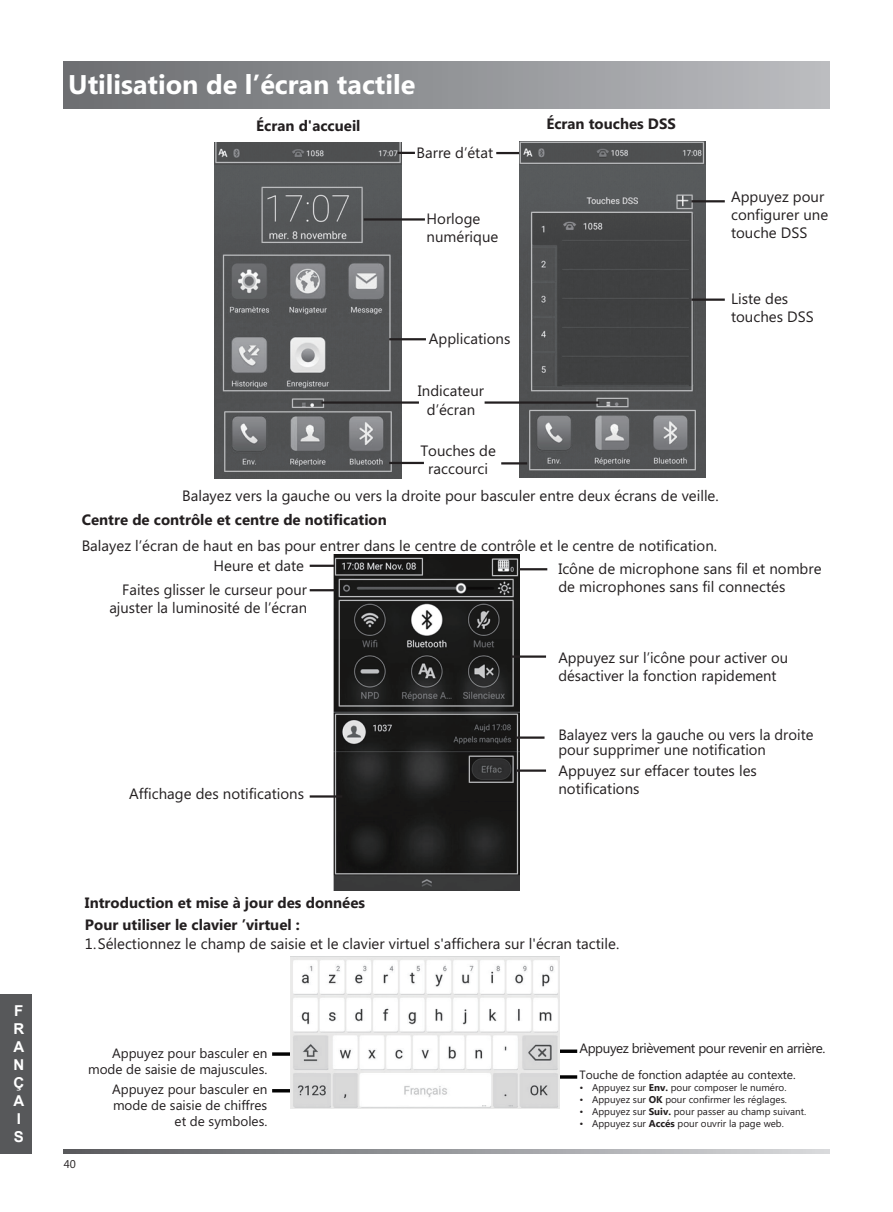
<style>
.page{position:relative;width:893px;height:1212px;background:#fff}
.page>*{position:absolute;margin:0;border:0;box-sizing:border-box;transform-origin:0 0}
.t1{font:700 27px "Microsoft Phags Pa";color:#fff}
.t2{font:15px/18px "Microsoft Phags Pa";color:#231f20}
.t3{font:700 15px/22.2px "Microsoft Phags Pa";color:#231f20}
.t4{font:700 15px/18px "Arial";color:#fff}
.t5{font:13.5px/16.2px "Microsoft Phags Pa";color:#231f20;text-align:right}
.t6{font:13.5px "Microsoft Phags Pa";letter-spacing:-.03em;color:#231f20}
.t7{font:12px "Microsoft Phags Pa";color:#231f20}
.t8{font:11.25px "Microsoft Phags Pa";color:#231f20}
.t9{font:9.9px "Microsoft Phags Pa";color:#231f20}
.s1{font-weight:700}
</style>
<div class="page">
<img style="left:333px;top:555px;width:187px;height:336px">
<img style="left:519px;top:141px;width:187px;height:336px">
<img style="left:215px;top:143px;width:187px;height:335px">
<div style="left:64px;top:62px;width:765px;height:46px;background:linear-gradient(to right,#6b6d70,#bbbcc0)"></div>
<svg style="left:398px;top:152px;width:17px;height:2px"></svg>
<hr style="left:496px;top:152px;width:23px;height:2px;background:#231f20">
<hr style="left:364px;top:218px;width:61px;height:3px;background:#231f20">
<hr style="left:389px;top:338px;width:37px;height:2px;background:#231f20">
<hr style="left:321px;top:401px;width:98px;height:3px;background:#231f20">
<hr style="left:389px;top:462px;width:35px;height:2px;background:#231f20">
<hr style="left:501px;top:462px;width:26px;height:2px;background:#231f20">
<hr style="left:691px;top:200px;width:34px;height:2px;background:#231f20">
<hr style="left:691px;top:298px;width:34px;height:3px;background:#231f20">
<hr style="left:485px;top:401px;width:114px;height:3px;background:#231f20">
<hr style="left:519px;top:568px;width:28px;height:2px;background:#231f20">
<hr style="left:310px;top:589px;width:25px;height:2px;background:#231f20">
<hr style="left:310px;top:565px;width:25px;height:2px;background:#231f20">
<hr style="left:310px;top:795px;width:32px;height:2px;background:#231f20">
<hr style="left:511px;top:655px;width:35px;height:3px;background:#231f20">
<hr style="left:517px;top:769px;width:29px;height:3px;background:#231f20">
<hr style="left:272px;top:1089px;width:18px;height:3px;background:#030303">
<svg style="left:272px;top:1052px;width:18px;height:4px"></svg>
<svg style="left:559px;top:1075px;width:18px;height:4px"></svg>
<svg style="left:559px;top:1049px;width:18px;height:4px"></svg>
<hr style="left:515px;top:736px;width:29px;height:3px;background:#231f20">
<div style="left:0;top:994px;width:31px;height:159px;background:#57585a"></div>
<svg style="left:64px;top:1150px;width:765px;height:3px;background:#98999c"></svg>
<img style="left:291px;top:957px;width:268px;height:151px">
<p class="t4" style="left:13px;top:1002px;width:12px">F<br>R<br>A<br>N<br>Ç<br>A<br>I<br>S</p>
<h1 class="t1" style="left:68px;top:65px;width:349px">Utilisation de l’écran tactile</h1>
<p class="t3" style="left:256px;top:113px;width:106px">Écran d'accueil</p>
<p class="t3" style="left:546px;top:112px;width:131px">Écran touches DSS</p>
<p class="t2" style="left:417px;top:143px;width:78px">Barre d’état</p>
<p class="t2" style="left:427px;top:209px;width:73px">Horloge numérique</p>
<p class="t2" style="left:429px;top:329px;width:83px">Applications</p>
<p class="t2" style="left:418px;top:381px;width:68px;text-align:center">Indicateur d’écran</p>
<p class="t2" style="left:420px;top:440px;width:77px;text-align:center">Touches de raccourci</p>
<p class="t2" style="left:731px;top:187px;width:99px">Appuyez pour configurer une touche DSS</p>
<p class="t2" style="left:731px;top:289px;width:84px">Liste des touches DSS</p>
<p class="t2" style="left:182px;top:486px;width:538px">Balayez vers la gauche ou vers la droite pour basculer entre deux écrans de veille.</p>
<p class="t3" style="left:82px;top:507px;width:307px">Centre de contrôle et centre de notification</p>
<p class="t2" style="left:213px;top:535px;width:505px;line-height:20px;text-indent:-132px">Balayez l’écran de haut en bas pour entrer dans le centre de contrôle et le centre de notification.<br>Heure et date</p>
<p class="t2" style="left:109px;top:580px;width:199px;text-align:right">Faites glisser le curseur pour ajuster la luminosité de l’écran</p>
<p class="t2" style="left:558px;top:559px;width:265px">Icône de microphone sans fil et nombre de microphones sans fil connectés</p>
<p class="t2" style="left:129px;top:784px;width:176px">Affichage des notifications</p>
<p class="t2" style="left:558px;top:647px;width:231px">Appuyez sur l’icône pour activer ou désactiver la fonction rapidement</p>
<p class="t2" style="left:558px;top:726px;width:257px;line-height:14.7px">Balayez vers la gauche ou vers la droite pour supprimer une notification</p>
<p class="t2" style="left:558px;top:761px;width:200px">Appuyez sur effacer toutes les notifications</p>
<p class="t3" style="left:85px;top:890px;width:282px">Introduction et mise à jour des données<br>Pour utiliser le clavier ’virtuel :</p>
<p class="t2" style="left:85px;top:934px;width:536px">1. Sélectionnez le champ de saisie et le clavier virtuel s'affichera sur l'écran tactile.</p>
<p class="t8" style="left:64px;top:1156px;width:14px">40</p>
<p class="t5" style="left:88px;top:1044px;width:181px">Appuyez pour basculer en mode de saisie de majuscules.</p>
<p class="t5" style="left:112px;top:1080px;width:157px">Appuyez pour basculer en mode de saisie de chiffres et de symboles.</p>
<p class="t6" style="left:579px;top:1039px;width:247px">Appuyez brièvement pour revenir en arrière.</p>
<p class="t7" style="left:579px;top:1066px;width:218px">Touche de fonction adaptée au contexte.</p>
<p class="t9" style="left:579px;top:1081px;width:209px">• Appuyez sur <span class="s1">Env.</span> pour composer le numéro.</p>
<p class="t9" style="left:579px;top:1093px;width:209px">• Appuyez sur <span class="s1">OK</span> pour confirmer les réglages.</p>
<p class="t9" style="left:579px;top:1105px;width:228px">• Appuyez sur <span class="s1">Suiv.</span> pour passer au champ suivant.</p>
<p class="t9" style="left:579px;top:1116px;width:206px">• Appuyez sur <span class="s1">Accés</span> pour ouvrir la page web.</p>
</div>
